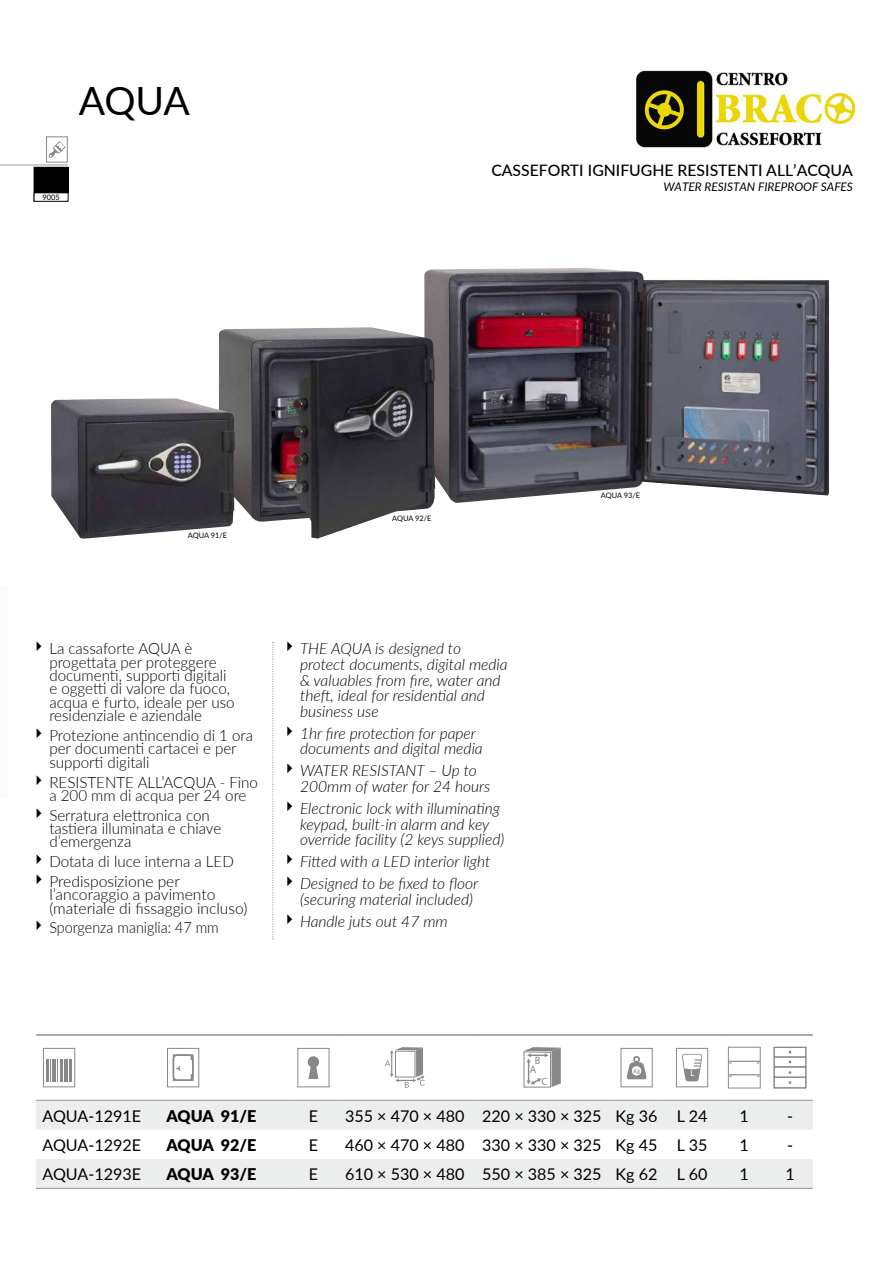
<style>
.page{position:relative;width:893px;height:1263px;background:#fff}
.page>*{position:absolute;margin:0;border:0;box-sizing:border-box;transform-origin:0 0}
.t1{font:39px "Lato";color:#000}
.t2{font:16.05px "Lato";color:#000}
.t3{font:900 16.05px "Lato";letter-spacing:-.01em;color:#000}
.t4{font:500 15.75px "Lato";color:#000}
.t5{font:300 15.6px/13.4px "Lato";color:#000}
.t6{font:italic 300 15.6px/15.6px "Lato";color:#000}
.t7{font:300 15.6px "Lato";color:#000;scale:.92 1}
.t8{font:italic 11.85px "Lato";color:#000}
.t9{font:10.65px "Myriad Pro";color:#87888a}
.t10{font:8.55px "Myriad Pro";color:#fff;scale:1.06 1}
.t11{font:7.5px "Lato";color:#000}
.t12{font:600 5.4px "Lato";color:#87888a}
</style>
<div class="page">
<div style="left:0;top:585px;width:8px;height:211px;background:#f9fafa"></div>
<svg style="left:272px;top:642px;width:2px;height:297px"></svg>
<img style="left:424px;top:268px;width:405px;height:228px">
<img style="left:219px;top:327px;width:216px;height:212px">
<div style="left:34px;top:460px;width:215px;height:95px;background:#fff"></div>
<svg style="left:235px;top:456px;width:592px;height:82px"></svg>
<svg style="left:36px;top:1046px;width:777px;height:54px"></svg>
<svg style="left:36px;top:1101px;width:777px;height:87px;fill:#eceded"></svg>
<hr style="left:36px;top:1034px;width:124px;height:2px;background:#9c9e9f">
<hr style="left:160px;top:1034px;width:131px;height:2px;background:#9c9e9f">
<hr style="left:291px;top:1034px;width:45px;height:2px;background:#9c9e9f">
<hr style="left:336px;top:1034px;width:137px;height:2px;background:#9c9e9f">
<hr style="left:473px;top:1034px;width:137px;height:2px;background:#9c9e9f">
<hr style="left:610px;top:1034px;width:53px;height:2px;background:#9c9e9f">
<hr style="left:663px;top:1034px;width:58px;height:2px;background:#9c9e9f">
<hr style="left:721px;top:1034px;width:46px;height:2px;background:#9c9e9f">
<hr style="left:767px;top:1034px;width:46px;height:2px;background:#9c9e9f">
<hr style="left:36px;top:1100px;width:124px;height:1px;background:#9c9e9f">
<hr style="left:160px;top:1100px;width:131px;height:1px;background:#9c9e9f">
<hr style="left:291px;top:1100px;width:45px;height:1px;background:#9c9e9f">
<hr style="left:336px;top:1100px;width:137px;height:1px;background:#9c9e9f">
<hr style="left:473px;top:1100px;width:137px;height:1px;background:#9c9e9f">
<hr style="left:610px;top:1100px;width:53px;height:1px;background:#9c9e9f">
<hr style="left:663px;top:1100px;width:58px;height:1px;background:#9c9e9f">
<hr style="left:721px;top:1100px;width:46px;height:1px;background:#9c9e9f">
<hr style="left:767px;top:1100px;width:46px;height:1px;background:#9c9e9f">
<hr style="left:36px;top:1188px;width:124px;height:1px;background:#9c9e9f">
<hr style="left:160px;top:1188px;width:131px;height:1px;background:#9c9e9f">
<hr style="left:291px;top:1188px;width:45px;height:1px;background:#9c9e9f">
<hr style="left:336px;top:1188px;width:137px;height:1px;background:#9c9e9f">
<hr style="left:473px;top:1188px;width:137px;height:1px;background:#9c9e9f">
<hr style="left:610px;top:1188px;width:53px;height:1px;background:#9c9e9f">
<hr style="left:663px;top:1188px;width:58px;height:1px;background:#9c9e9f">
<hr style="left:721px;top:1188px;width:46px;height:1px;background:#9c9e9f">
<hr style="left:767px;top:1188px;width:46px;height:1px;background:#9c9e9f">
<div style="left:43px;top:1048px;width:32px;height:39px;background:#fff"></div>
<div style="left:43px;top:1048px;width:32px;height:39px;border:1px solid #87888a"></div>
<hr style="left:46px;top:1059px;width:3px;height:22px;background:#87888a">
<hr style="left:60px;top:1059px;width:3px;height:22px;background:#87888a">
<hr style="left:69px;top:1059px;width:3px;height:22px;background:#87888a">
<svg style="left:64px;top:1059px;width:4px;height:22px"></svg>
<hr style="left:65px;top:1059px;width:2px;height:22px;background:#87888a">
<svg style="left:50px;top:1059px;width:8px;height:22px"></svg>
<div style="left:168px;top:1048px;width:31px;height:39px;background:#fff"></div>
<div style="left:167px;top:1048px;width:32px;height:39px;border:1px solid #87888a"></div>
<div style="left:173px;top:1054px;width:21px;height:27px;border:1px solid #87888a"></div>
<svg style="left:176px;top:1065px;width:5px;height:6px"></svg>
<div style="left:173px;top:1054px;width:21px;height:27px;border:1px solid #87888a;border-radius:4px"></div>
<div style="left:298px;top:1048px;width:31px;height:39px;background:#fff"></div>
<div style="left:297px;top:1048px;width:32px;height:39px;border:1px solid #87888a"></div>
<div style="left:308px;top:1056px;width:11px;height:12px;background:#87888a;border-radius:50%"></div>
<svg style="left:308px;top:1064px;width:10px;height:15px"></svg>
<svg style="left:385px;top:1047px;width:40px;height:41px"></svg>
<svg style="left:523px;top:1047px;width:38px;height:41px"></svg>
<div style="left:621px;top:1048px;width:31px;height:39px;background:#fff"></div>
<div style="left:620px;top:1048px;width:33px;height:39px;border:1px solid #87888a"></div>
<svg style="left:626px;top:1056px;width:21px;height:23px"></svg>
<div style="left:676px;top:1048px;width:32px;height:39px;background:#fff"></div>
<div style="left:676px;top:1048px;width:32px;height:39px;border:1px solid #87888a"></div>
<svg style="left:682px;top:1054px;width:20px;height:27px"></svg>
<div style="left:728px;top:1047px;width:32px;height:41px;background:#fff"></div>
<div style="left:728px;top:1047px;width:33px;height:41px;border:1px solid #87888a"></div>
<hr style="left:729px;top:1074px;width:31px;height:1px;background:#87888a">
<hr style="left:729px;top:1061px;width:31px;height:1px;background:#87888a">
<div style="left:774px;top:1047px;width:32px;height:41px;background:#fff"></div>
<div style="left:774px;top:1047px;width:32px;height:10px;border:1px solid #87888a"></div>
<div style="left:774px;top:1057px;width:32px;height:10px;border:1px solid #87888a"></div>
<div style="left:774px;top:1066px;width:32px;height:12px;border:1px solid #87888a"></div>
<div style="left:774px;top:1077px;width:32px;height:11px;border:1px solid #87888a"></div>
<div style="left:34px;top:167px;width:34px;height:34px;background:#000"></div>
<div style="left:34px;top:193px;width:34px;height:8px;background:#fff"></div>
<div style="left:46px;top:137px;width:22px;height:25px;border:1px solid #87888a"></div>
<svg style="left:49px;top:141px;width:16px;height:17px"></svg>
<hr style="left:0;top:165px;width:68px;height:1px;background:#9c9e9f">
<img style="left:51px;top:398px;width:184px;height:141px">
<img style="left:635px;top:70px;width:222px;height:78px">
<h1 class="t1" style="left:79px;top:73px;width:113px">AQUA</h1>
<p class="t11" style="left:42px;top:192px;width:19px">9005</p>
<p class="t4" style="left:491px;top:159px;width:10px">ASSEFORTI</p>
<p class="t4" style="left:588px;top:159px;width:267px">IGNIFUGHE RESISTENTI ALL’ACQUA</p>
<p class="t8" style="left:663px;top:179px;width:191px">WATER RESISTAN FIREPROOF SAFES</p>
<p class="t11" style="left:188px;top:530px;width:41px">AQUA 91/E</p>
<p class="t5" style="left:49px;top:641px;width:187px">La cassaforte AQUA è progettata per proteggere documenti, supporti digitali e oggetti di valore da fuoco, acqua e furto, ideale per uso residenziale e aziendale</p>
<p class="t5" style="left:49px;top:728px;width:205px">Protezione antincendio di 1 ora per documenti cartacei e per supporti digitali</p>
<p class="t5" style="left:49px;top:775px;width:210px">RESISTENTE ALL’ACQUA - Fino a 200 mm di acqua per 24 ore</p>
<p class="t5" style="left:49px;top:808px;width:173px">Serratura elettronica con tastiera illuminata e chiave d’emergenza</p>
<p class="t5" style="left:49px;top:851px;width:186px;line-height:19.6px">Dotata di luce interna a LED<br>Predisposizione per</p>
<p class="t5" style="left:49px;top:887px;width:200px">l’ancoraggio a pavimento (materiale di fissaggio incluso)</p>
<p class="t7" style="left:49px;top:917px;width:186px">Sporgenza maniglia: 47 mm</p>
<p class="t11" style="left:392px;top:513px;width:41px">AQUA 92/E</p>
<p class="t6" style="left:300px;top:640px;width:209px">THE AQUA is designed to protect documents, digital media &amp; valuables from fire, water and theft, ideal for residential and business use</p>
<p class="t6" style="left:300px;top:725px;width:184px">1hr fire protection for paper documents and digital media</p>
<p class="t6" style="left:300px;top:762px;width:192px">WATER RESISTANT – Up to<br>200mm of water for 24 hours</p>
<p class="t6" style="left:300px;top:800px;width:206px">Electronic lock with illuminating keypad, built-in alarm and key override facility (2 keys supplied)</p>
<p class="t6" style="left:300px;top:850px;width:192px;line-height:21.9px">Fitted with a LED interior light<br>Designed to be fixed to floor</p>
<p class="t6" style="left:300px;top:888px;width:174px;line-height:21.9px">(securing material included)<br>Handle juts out 47 mm</p>
<p class="t9" style="left:535px;top:1053px;width:7px">B</p>
<p class="t9" style="left:530px;top:1063px;width:8px">A</p>
<p class="t9" style="left:541px;top:1075px;width:8px">C</p>
<p class="t11" style="left:601px;top:490px;width:41px">AQUA 93/E</p>
<p class="t12" style="left:633px;top:1066px;width:8px">Kg</p>
<p class="t10" style="left:690px;top:1068px;width:6px">L</p>
<p class="t2" style="left:42px;top:1104px;width:100px">AQUA-1291E</p>
<p class="t3" style="left:167px;top:1104px;width:92px">AQUA 91/E</p>
<p class="t2" style="left:309px;top:1104px;width:11px">E</p>
<p class="t2" style="left:345px;top:1104px;width:364px">355 × 470 × 480 220 × 330 × 325 Kg 36 L 24</p>
<p class="t2" style="left:740px;top:1104px;width:11px">1</p>
<p class="t2" style="left:787px;top:1104px;width:7px">-</p>
<p class="t2" style="left:42px;top:1133px;width:100px">AQUA-1292E</p>
<p class="t3" style="left:167px;top:1133px;width:92px">AQUA 92/E</p>
<p class="t2" style="left:309px;top:1133px;width:11px">E</p>
<p class="t2" style="left:345px;top:1133px;width:364px">460 × 470 × 480 330 × 330 × 325 Kg 45 L 35</p>
<p class="t2" style="left:740px;top:1133px;width:11px">1</p>
<p class="t2" style="left:787px;top:1133px;width:7px">-</p>
<p class="t2" style="left:42px;top:1162px;width:100px">AQUA-1293E</p>
<p class="t3" style="left:167px;top:1162px;width:92px">AQUA 93/E</p>
<p class="t2" style="left:309px;top:1162px;width:11px">E</p>
<p class="t2" style="left:345px;top:1162px;width:364px">610 × 530 × 480 550 × 385 × 325 Kg 62 L 60</p>
<p class="t2" style="left:740px;top:1162px;width:11px">1</p>
<p class="t2" style="left:785px;top:1162px;width:11px">1</p>
</div>
